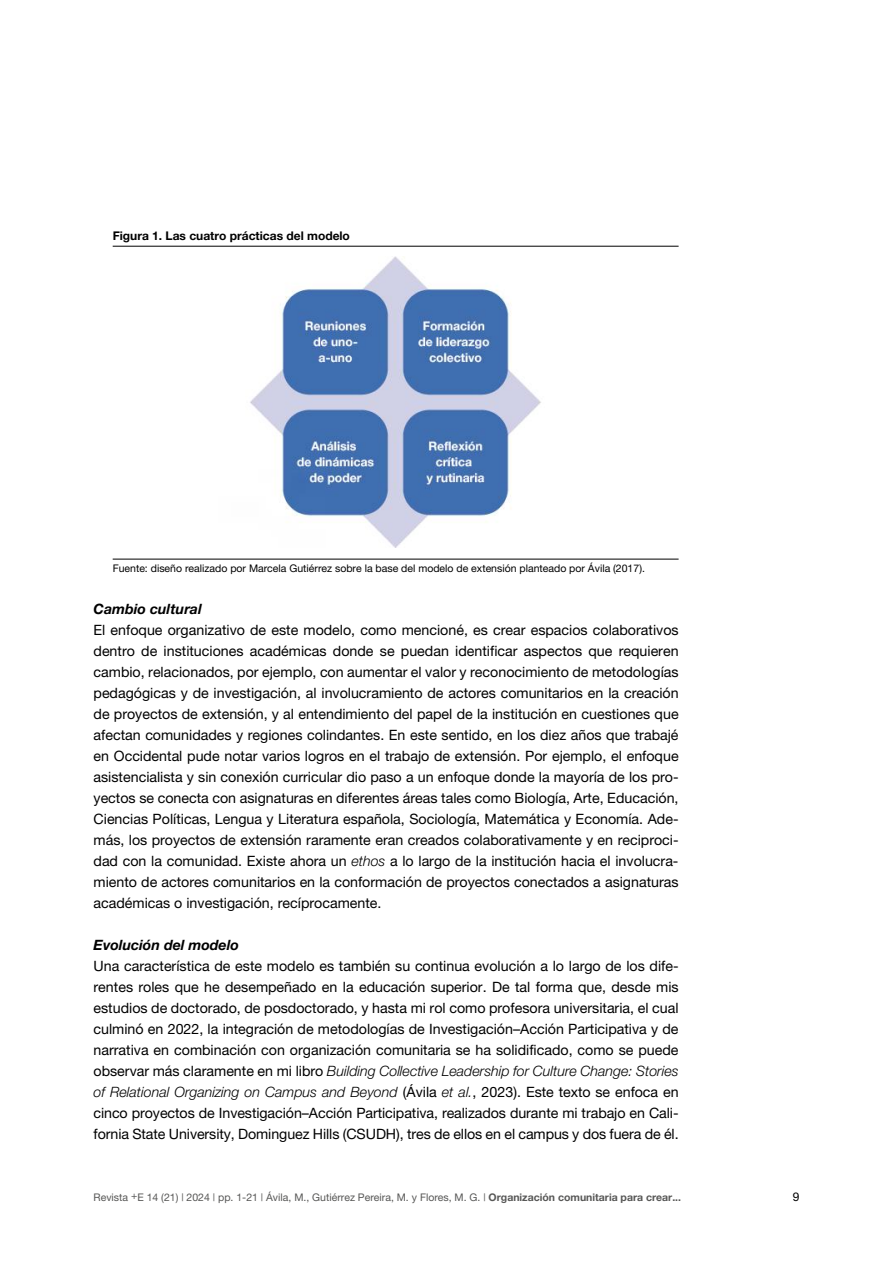
<style>
.page{position:relative;width:893px;height:1263px;background:#fff}
.page>*{position:absolute;margin:0;border:0;box-sizing:border-box;transform-origin:0 0}
.t1{font:14.25px/21px "Helvetica Neue";letter-spacing:-.005em;color:#000;text-align:justify}
.t2{font:italic 700 14.25px "Helvetica Neue";color:#000}
.t3{font:700 12px "Helvetica Neue";color:#000}
.t4{font:12px "Helvetica Neue";color:#000}
.t5{font:10.5px "Helvetica Neue";color:#575756}
.t6{font:10.5px "Helvetica Neue";color:#000}
.s1{font-style:italic}
.s2{font-weight:700}
</style>
<div class="page">
<hr style="left:113px;top:246px;width:566px;height:1px;background:#000">
<hr style="left:113px;top:559px;width:566px;height:1px;background:#000">
<img style="left:250px;top:256px;width:291px;height:291px">
<p class="t3" style="left:113px;top:228px;width:239px">Figura 1. Las cuatro prácticas del modelo</p>
<p class="t6" style="left:113px;top:562px;width:534px">Fuente: diseño realizado por Marcela Gutiérrez sobre la base del modelo de extensión planteado por Ávila (2017).</p>
<p class="t2" style="left:94px;top:600px;width:110px">Cambio cultural</p>
<p class="t1" style="left:94px;top:619px;width:587px">El enfoque organizativo de este modelo, como mencioné, es crear espacios colaborativos dentro de instituciones académicas donde se puedan identificar aspectos que requieren cambio, relacionados, por ejemplo, con aumentar el valor y reconocimiento de metodologías pedagógicas y de investigación, al involucramiento de actores comunitarios en la creación de proyectos de extensión, y al entendimiento del papel de la institución en cuestiones que afectan comunidades y regiones colindantes. En este sentido, en los diez años que trabajé en Occidental pude notar varios logros en el trabajo de extensión. Por ejemplo, el enfoque asistencialista y sin conexión curricular dio paso a un enfoque donde la mayoría de los pro&shy;yectos se conecta con asignaturas en diferentes áreas tales como Biología, Arte, Educación, Ciencias Políticas, Lengua y Literatura española, Sociología, Matemática y Economía. Ade&shy;más, los proyectos de extensión raramente eran creados colaborativamente y en reciproci&shy;dad con la comunidad. Existe ahora un <span class="s1">ethos</span> a lo largo de la institución hacia el involucra&shy;miento de actores comunitarios en la conformación de proyectos conectados a asignaturas académicas o investigación, recíprocamente.</p>
<p class="t2" style="left:94px;top:936px;width:147px">Evolución del modelo</p>
<p class="t1" style="left:94px;top:955px;width:587px">Una característica de este modelo es también su continua evolución a lo largo de los dife&shy;rentes roles que he desempeñado en la educación superior. De tal forma que, desde mis estudios de doctorado, de posdoctorado, y hasta mi rol como profesora universitaria, el cual culminó en 2022, la integración de metodologías de Investigación–Acción Participativa y de narrativa en combinación con organización comunitaria se ha solidificado, como se puede observar más claramente en mi libro <span class="s1">Building Collective Leadership for Culture Change: Stories of Relational Organizing on Campus and Beyond</span> (Ávila <span class="s1">et al.</span>, 2023). Este texto se enfoca en cinco proyectos de Investigación–Acción Participativa, realizados durante mi trabajo en Cali&shy;fornia State University, Dominguez Hills (CSUDH), tres de ellos en el campus y dos fuera de él.</p>
<p class="t5" style="left:94px;top:1191px;width:589px">Revista +E 14 (21) | 2024 | pp. 1-21 | Ávila, M., Gutiérrez Pereira, M. y Flores, M. G. | <span class="s2">Organización comunitaria para crear...</span></p>
<p class="t4" style="left:793px;top:1189px;width:8px">9</p>
</div>
